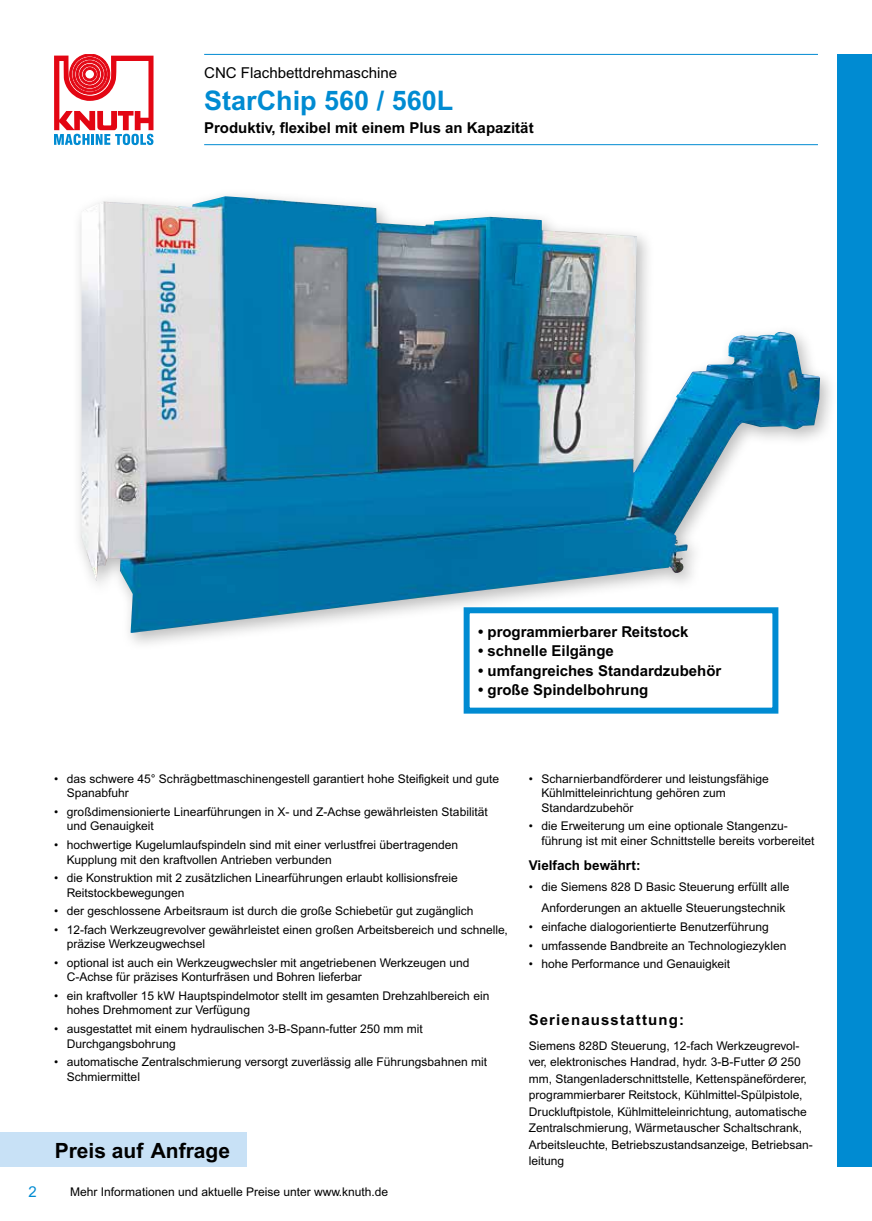
<style>
.page{position:relative;width:872px;height:1221px;background:#fff}
.page>*{position:absolute;margin:0;border:0;box-sizing:border-box;transform-origin:0 0}
.t1{font:700 27px "Arial MT Pro";color:#008bd2}
.t2{font:700 21px "Arial MT Pro";color:#000}
.t3{font:700 15px "Arial MT Pro";color:#000}
.t4{font:15px "Arial MT Pro";color:#000}
.t5{font:700 15px "Arial MT Pro";letter-spacing:.075em;color:#000}
.t6{font:15px "Arial MT Pro";color:#008bd2}
.t7{font:700 13.5px "Arial MT Pro";color:#000}
.t8{font:12px/14.4px "Arial MT Pro";color:#000}
</style>
<div class="page">
<div style="left:838px;top:54px;width:34px;height:1112px;background:#008bd2"></div>
<svg style="left:54px;top:54px;width:99px;height:91px"></svg>
<div style="left:71px;top:187px;width:767px;height:464px;background:#000;opacity:.26"></div>
<img style="left:82px;top:196px;width:738px;height:437px">
<hr style="left:204px;top:54px;width:614px;height:1px;background:#008bd2">
<hr style="left:204px;top:144px;width:614px;height:1px;background:#008bd2">
<div style="left:463px;top:607px;width:315px;height:106px;background:#fff;border:6px solid #008bd2"></div>
<div style="left:0;top:1132px;width:247px;height:34px;background:#c8e1f6"></div>
<p class="t4" style="left:204px;top:64px;width:194px">CNC Flachbettdrehmaschine</p>
<h1 class="t1" style="left:204px;top:84px;width:251px">StarChip 560 / 560L</h1>
<p class="t3" style="left:204px;top:119px;width:331px">Produktiv, flexibel mit einem Plus an Kapazität</p>
<p class="t3" style="left:478px;top:622px;width:212px">• programmierbarer Reitstock</p>
<p class="t3" style="left:478px;top:642px;width:137px">• schnelle Eilgänge</p>
<p class="t3" style="left:478px;top:661px;width:245px">• umfangreiches Standardzubehör</p>
<p class="t3" style="left:478px;top:681px;width:172px">• große Spindelbohrung</p>
<p class="t8" style="left:67px;top:772px;width:434px;text-indent:-13px">• das schwere 45° Schrägbettmaschinengestell garantiert hohe Steifigkeit und gute<br>Spanabfuhr</p>
<p class="t8" style="left:67px;top:805px;width:422px;text-indent:-13px">• großdimensionierte Linearführungen in X- und Z-Achse gewährleisten Stabilität und Genauigkeit</p>
<p class="t8" style="left:67px;top:838px;width:393px;text-indent:-13px">• hochwertige Kugelumlaufspindeln sind mit einer verlustfrei übertragenden<br>Kupplung mit den kraftvollen Antrieben verbunden</p>
<p class="t8" style="left:67px;top:871px;width:392px;text-indent:-13px">• die Konstruktion mit 2 zusätzlichen Linearführungen erlaubt kollisionsfreie<br>Reitstockbewegungen</p>
<p class="t8" style="left:54px;top:904px;width:421px">• der geschlossene Arbeitsraum ist durch die große Schiebetür gut zugänglich</p>
<p class="t8" style="left:67px;top:923px;width:442px;text-indent:-13px">• 12-fach Werkzeugrevolver gewährleistet einen großen Arbeitsbereich und schnelle, präzise Werkzeugwechsel</p>
<p class="t8" style="left:67px;top:956px;width:404px;text-indent:-13px">• optional ist auch ein Werkzeugwechsler mit angetriebenen Werkzeugen und<br>C-Achse für präzises Konturfräsen und Bohren lieferbar</p>
<p class="t8" style="left:67px;top:989px;width:424px;text-indent:-13px">• ein kraftvoller 15 kW Hauptspindelmotor stellt im gesamten Drehzahlbereich ein hohes Drehmoment zur Verfügung</p>
<p class="t8" style="left:67px;top:1022px;width:357px;text-indent:-13px">• ausgestattet mit einem hydraulischen 3-B-Spann-futter 250 mm mit<br>Durchgangsbohrung</p>
<p class="t8" style="left:67px;top:1055px;width:422px;text-indent:-13px">• automatische Zentralschmierung versorgt zuverlässig alle Führungsbahnen mit<br>Schmiermittel</p>
<p class="t6" style="left:28px;top:1182px;width:10px">2</p>
<h2 class="t2" style="left:55px;top:1138px;width:177px">Preis auf Anfrage</h2>
<p class="t8" style="left:70px;top:1184px;width:319px">Mehr Informationen und aktuelle Preise unter www.knuth.de</p>
<p class="t8" style="left:541px;top:772px;width:229px;text-indent:-13px">• Scharnierbandförderer und leistungsfähige<br>Kühlmitteleinrichtung gehören zum<br>Standardzubehör</p>
<p class="t8" style="left:541px;top:819px;width:274px;text-indent:-13px">• die Erweiterung um eine optionale Stangenzu&shy;führung ist mit einer Schnittstelle bereits vorbereitet</p>
<p class="t7" style="left:529px;top:857px;width:113px">Vielfach bewährt:</p>
<p class="t8" style="left:541px;top:877px;width:249px;line-height:21px;text-indent:-13px">• die Siemens 828 D Basic Steuerung erfüllt alle<br>Anforderungen an aktuelle Steuerungstechnik</p>
<p class="t8" style="left:529px;top:920px;width:242px">• einfache dialogorientierte Benutzerführung</p>
<p class="t8" style="left:529px;top:938px;width:259px">• umfassende Bandbreite an Technologiezyklen</p>
<p class="t8" style="left:529px;top:957px;width:203px">• hohe Performance und Genauigkeit</p>
<p class="t5" style="left:529px;top:1010px;width:157px">Serienausstattung:</p>
<p class="t8" style="left:529px;top:1037px;width:286px;line-height:16.5px">Siemens 828D Steuerung, 12-fach Werkzeugrevol&shy;ver, elektronisches Handrad, hydr. 3-B-Futter Ø 250 mm, Stangenladerschnittstelle, Kettenspäneförderer, programmierbarer Reitstock, Kühlmittel-Spülpistole, Druckluftpistole, Kühlmitteleinrichtung, automatische Zentralschmierung, Wärmetauscher Schaltschrank, Arbeitsleuchte, Betriebszustandsanzeige, Betriebsan&shy;leitung</p>
</div>
